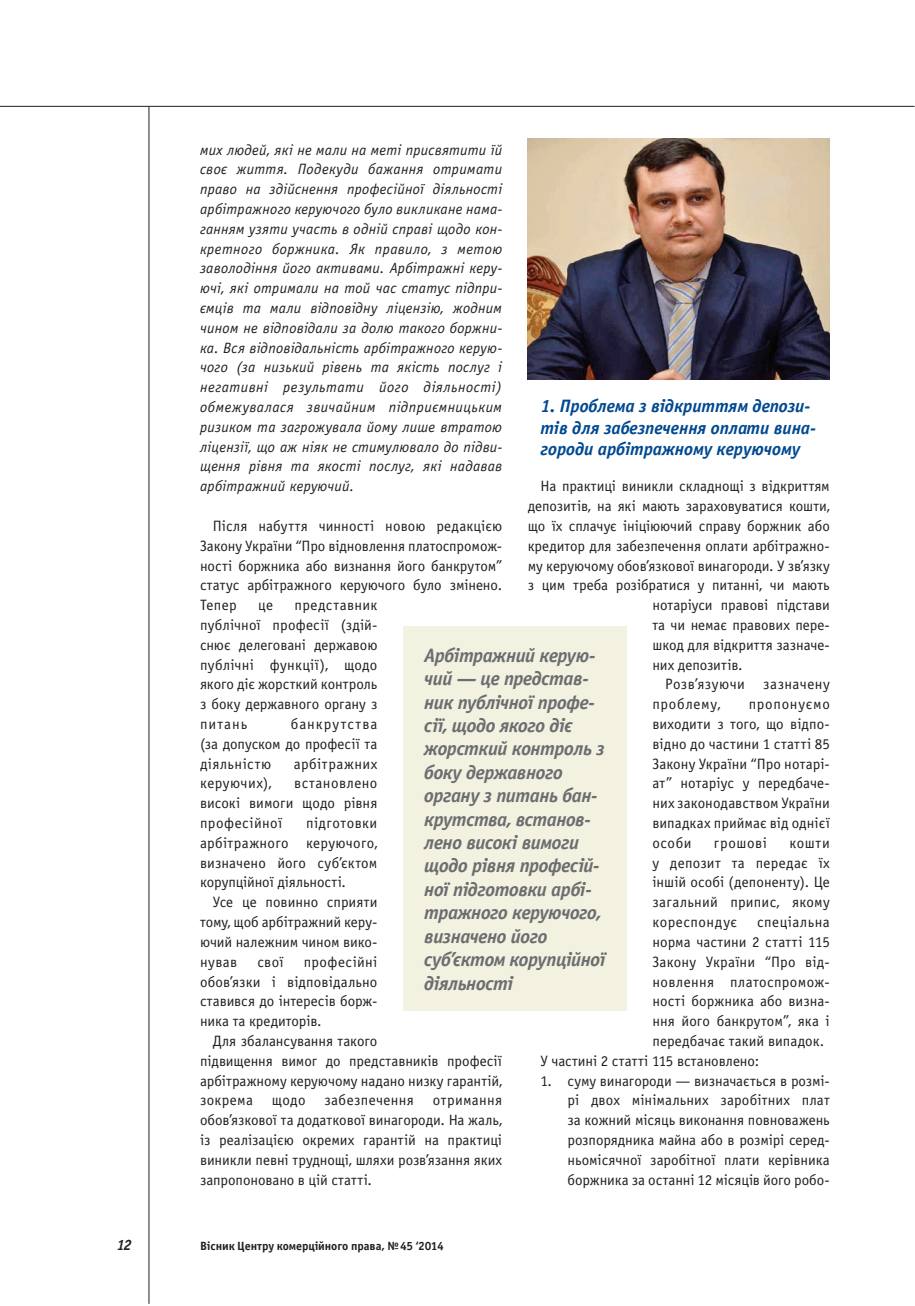
<style>
.page{position:relative;width:915px;height:1306px;background:#fff}
.page>*{position:absolute;margin:0;border:0;box-sizing:border-box;transform-origin:0 0}
.t1{font:italic 700 19.5px/23.4px "Officina Sans C";letter-spacing:-.03em;color:#6c6d70}
.t2{font:italic 700 18px/21.6px "Officina Sans C";letter-spacing:-.01em;color:#014990}
.t3{font:15px/19.8px "Officina Sans C";color:#231f20;text-align:justify}
.t4{font:italic 15px/19.8px "Officina Sans C";letter-spacing:.01em;color:#231f20;text-align:justify}
.t5{font:15px "Officina Sans C";letter-spacing:.03em;color:#231f20}
.t6{font:15px "Officina Sans C";letter-spacing:.025em;color:#231f20}
.t7{font:15px "Officina Sans C";letter-spacing:.035em;color:#231f20}
.t8{font:15px "Officina Sans C";letter-spacing:.05em;color:#231f20}
.t9{font:15px "Officina Sans C";letter-spacing:.04em;color:#231f20}
.t10{font:italic 700 15px "Officina Sans C";color:#231f20}
.t11{font:700 12px "Officina Sans C";letter-spacing:-.005em;color:#231f20}
</style>
<div class="page">
<hr style="left:0;top:106px;width:914px;height:1px;background:#231f20">
<hr style="left:148px;top:106px;width:1px;height:1197px;background:#231f20">
<div style="left:403px;top:626px;width:223px;height:384px;background:#f3f1df"></div>
<img style="left:527px;top:138px;width:302px;height:241px">
<p class="t10" style="left:116px;top:1236px;width:17px">12</p>
<p class="t4" style="left:200px;top:140px;width:303px">мих людей, які не мали на меті присвятити їй своє життя. Подекуди бажання отримати право на здійснення професійної діяльності арбітражного керуючого було викликане нама&shy;ганням узяти участь в одній справі щодо кон&shy;кретного боржника. Як правило, з метою заволодіння його активами. Арбітражні керу&shy;ючі, які отримали на той час статус підпри&shy;ємців та мали відповідну ліцензію, жодним чином не відповідали за долю такого боржни&shy;ка. Вся відповідальність арбітражного керую&shy;чого (за низький рівень та якість послуг і негативні результати його діяльності) обмежувалася звичайним підприємницьким ризиком та загрожувала йому лише втратою ліцензії, що аж ніяк не стимулювало до підви&shy;щення рівня та якості послуг, які надавав арбітражний керуючий.</p>
<p class="t3" style="left:200px;top:516px;width:303px;text-align:left;text-indent:13px">Після набуття чинності новою редакцією Закону України “Про відновлення платоспромож&shy;ності боржника або визнання його банкрутом” статус арбітражного керуючого було змінено.<br>Тепер</p>
<p class="t2" style="left:540px;top:395px;width:277px">1. Проблема з відкриттям депози&shy;тів для забезпечення оплати вина&shy;городи арбітражному керуючому</p>
<p class="t3" style="left:540px;top:476px;width:291px">На практиці виникли складнощі з відкриттям</p>
<p class="t3" style="left:527px;top:496px;width:303px">депозитів, на які мають зараховуватися кошти,</p>
<p class="t3" style="left:527px;top:516px;width:303px">що їх сплачує ініціюючий справу боржник або</p>
<p class="t3" style="left:527px;top:536px;width:303px">кредитор для забезпечення оплати арбітражно-</p>
<p class="t3" style="left:527px;top:556px;width:303px">му керуючому обов’язкової винагороди. У зв’язку</p>
<p class="t3" style="left:527px;top:575px;width:303px">з цим треба розібратися у питанні, чи мають</p>
<p class="t3" style="left:652px;top:595px;width:179px">нотаріуси правові підстави</p>
<p class="t3" style="left:652px;top:615px;width:179px">та чи немає правових пере-</p>
<p class="t3" style="left:652px;top:635px;width:179px">шкод для відкриття зазначе-</p>
<p class="t3" style="left:652px;top:655px;width:89px">них депозитів.</p>
<p class="t5" style="left:665px;top:676px;width:166px">Розв’язуючи зазначену</p>
<p class="t8" style="left:652px;top:696px;width:70px">проблему,</p>
<p class="t3" style="left:200px;top:595px;width:179px;text-indent:94px">представник публічної професії (здій&shy;снює делеговані державою публічні функції), щодо якого діє жорсткий контроль з боку державного органу з питань</p>
<p class="t3" style="left:258px;top:595px;width:17px">це</p>
<p class="t1" style="left:424px;top:643px;width:183px">Арбітражний керую&shy;чий — це представ&shy;ник публічної профе&shy;сії, щодо якого діє жорсткий контроль з боку державного органу з питань бан&shy;крутства, встанов&shy;лено високі вимоги щодо рівня професій&shy;ної підготовки арбі&shy;тражного керуючого, визначено його суб’єктом корупційної діяльності</p>
<p class="t3" style="left:652px;top:694px;width:179px;text-indent:96px">пропонуємо виходити з того, що відпо&shy;відно до частини 1 статті 85<br>Закону України “Про нотарі&shy;ат” нотаріус у передбаче&shy;них законодавством України випадках приймає від однієї особи</p>
<p class="t3" style="left:200px;top:714px;width:179px;text-indent:91px">банкрутства (за допуском до професії та діяльністю</p>
<p class="t7" style="left:293px;top:755px;width:85px">арбітражних</p>
<p class="t5" style="left:200px;top:775px;width:73px">керуючих),</p>
<p class="t3" style="left:200px;top:773px;width:179px;text-indent:94px">встановлено високі вимоги щодо рівня професійної</p>
<p class="t3" style="left:200px;top:813px;width:179px;text-indent:106px">підготовки арбітражного керуючого, визначено його суб’єктом корупційної діяльності.</p>
<p class="t3" style="left:200px;top:892px;width:179px;text-indent:13px">Усе це повинно сприяти тому, щоб арбітражний керу&shy;ючий належним чином вико&shy;нував</p>
<p class="t9" style="left:713px;top:834px;width:55px">грошові</p>
<p class="t3" style="left:652px;top:833px;width:179px;text-indent:137px">кошти у депозит та передає їх іншій особі (депоненту). Це загальний припис, якому кореспондує</p>
<p class="t5" style="left:756px;top:913px;width:74px">спеціальна</p>
<p class="t3" style="left:652px;top:932px;width:179px">норма частини 2 статті 115</p>
<p class="t3" style="left:652px;top:952px;width:179px">Закону України “Про від-</p>
<p class="t6" style="left:652px;top:973px;width:179px">новлення платоспромож-</p>
<p class="t3" style="left:652px;top:991px;width:179px">ності боржника або визна-</p>
<p class="t3" style="left:652px;top:1011px;width:179px">ння його банкрутом”, яка і</p>
<p class="t3" style="left:652px;top:1031px;width:171px">передбачає такий випадок.</p>
<p class="t3" style="left:540px;top:1051px;width:220px">У частині 2 статті 115 встановлено:</p>
<p class="t3" style="left:567px;top:1070px;width:264px;text-indent:-27px">1. суму винагороди — визначається в розмі&shy;рі двох мінімальних заробітних плат за кожний місяць виконання повноважень розпорядника майна або в розмірі серед&shy;ньомісячної заробітної плати керівника боржника за останні 12 місяців його робо-</p>
<p class="t3" style="left:200px;top:952px;width:179px;text-indent:104px">професійні обов’язки і відповідально ставився до інтересів борж&shy;ника та кредиторів.</p>
<p class="t3" style="left:200px;top:1031px;width:303px;text-align:left;text-indent:13px">Для збалансування такого<br>підвищення вимог до представників професії арбітражному керуючому надано низку гарантій, зокрема</p>
<p class="t3" style="left:257px;top:952px;width:28px">свої</p>
<p class="t3" style="left:272px;top:1090px;width:35px">щодо</p>
<p class="t6" style="left:324px;top:1092px;width:91px">забезпечення</p>
<p class="t3" style="left:200px;top:1090px;width:303px;text-indent:233px">отримання обов’язкової та додаткової винагороди. На жаль, із реалізацією окремих гарантій на практиці виникли певні труднощі, шляхи розв’язання яких запропоновано в цій статті.</p>
<p class="t11" style="left:200px;top:1238px;width:245px">Вісник Центру комерційного права, №45 ‘2014</p>
</div>
